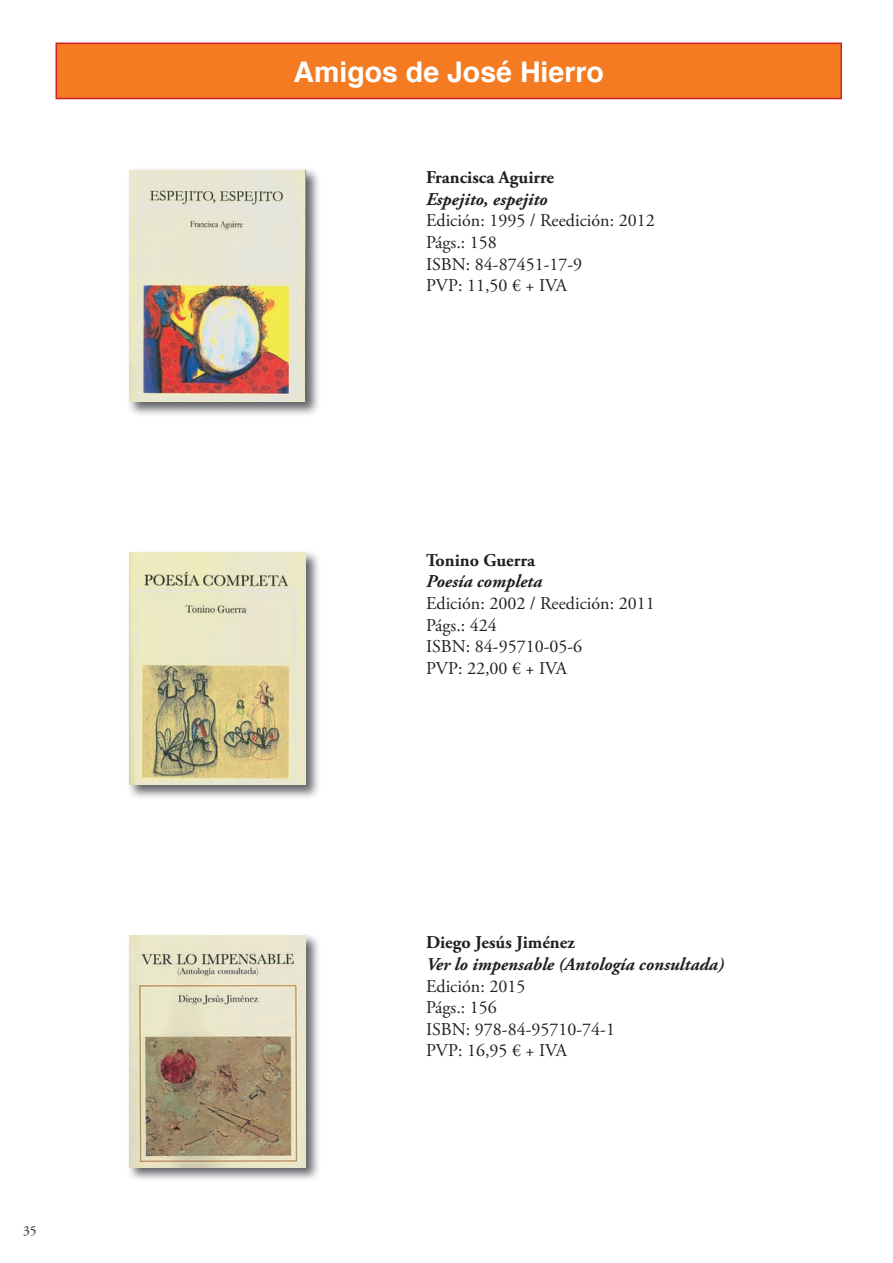
<style>
.page{position:relative;width:893px;height:1263px;background:#fff}
.page>*{position:absolute;margin:0;border:0;box-sizing:border-box;transform-origin:0 0}
.t1{font:700 28.5px "Helvetica";color:#fff}
.t2{font:18px/21.6px "Adobe Garamond Pro";color:#231f20}
.t3{font:italic 700 18px "Adobe Garamond Pro";color:#231f20}
.t4{font:700 18px "Adobe Garamond Pro";color:#231f20}
.t5{font:13.5px "Adobe Garamond Pro";color:#231f20}
</style>
<div class="page">
<div style="left:56px;top:43px;width:785px;height:56px;background:#f47b21"></div>
<div style="left:56px;top:43px;width:786px;height:56px;border:2px solid #d1232a"></div>
<img style="left:129px;top:169px;width:189px;height:246px">
<img style="left:129px;top:170px;width:176px;height:232px">
<img style="left:129px;top:552px;width:189px;height:246px">
<img style="left:129px;top:553px;width:176px;height:231px">
<img style="left:129px;top:935px;width:189px;height:245px">
<img style="left:129px;top:935px;width:176px;height:232px">
<p class="t5" style="left:23px;top:1222px;width:15px">35</p>
<h1 class="t1" style="left:293px;top:49px;width:312px">Amigos de José Hierro</h1>
<p class="t4" style="left:426px;top:167px;width:129px">Francisca Aguirre</p>
<p class="t3" style="left:426px;top:189px;width:123px">Espejito, espejito</p>
<p class="t2" style="left:426px;top:210px;width:230px">Edición: 1995 / Reedición: 2012<br>Págs.: 158<br>ISBN: 84-87451-17-9<br>PVP: 11,50 € + IVA</p>
<p class="t4" style="left:426px;top:549px;width:110px">Tonino Guerra</p>
<p class="t3" style="left:426px;top:571px;width:118px">Poesía completa</p>
<p class="t2" style="left:426px;top:593px;width:230px">Edición: 2002 / Reedición: 2011<br>Págs.: 424<br>ISBN: 84-95710-05-6<br>PVP: 22,00 € + IVA</p>
<p class="t4" style="left:426px;top:932px;width:150px">Diego Jesús Jiménez</p>
<p class="t3" style="left:426px;top:954px;width:300px">Ver lo impensable (Antología consultada)</p>
<p class="t2" style="left:426px;top:976px;width:190px">Edición: 2015<br>Págs.: 156<br>ISBN: 978-84-95710-74-1<br>PVP: 16,95 € + IVA</p>
</div>
